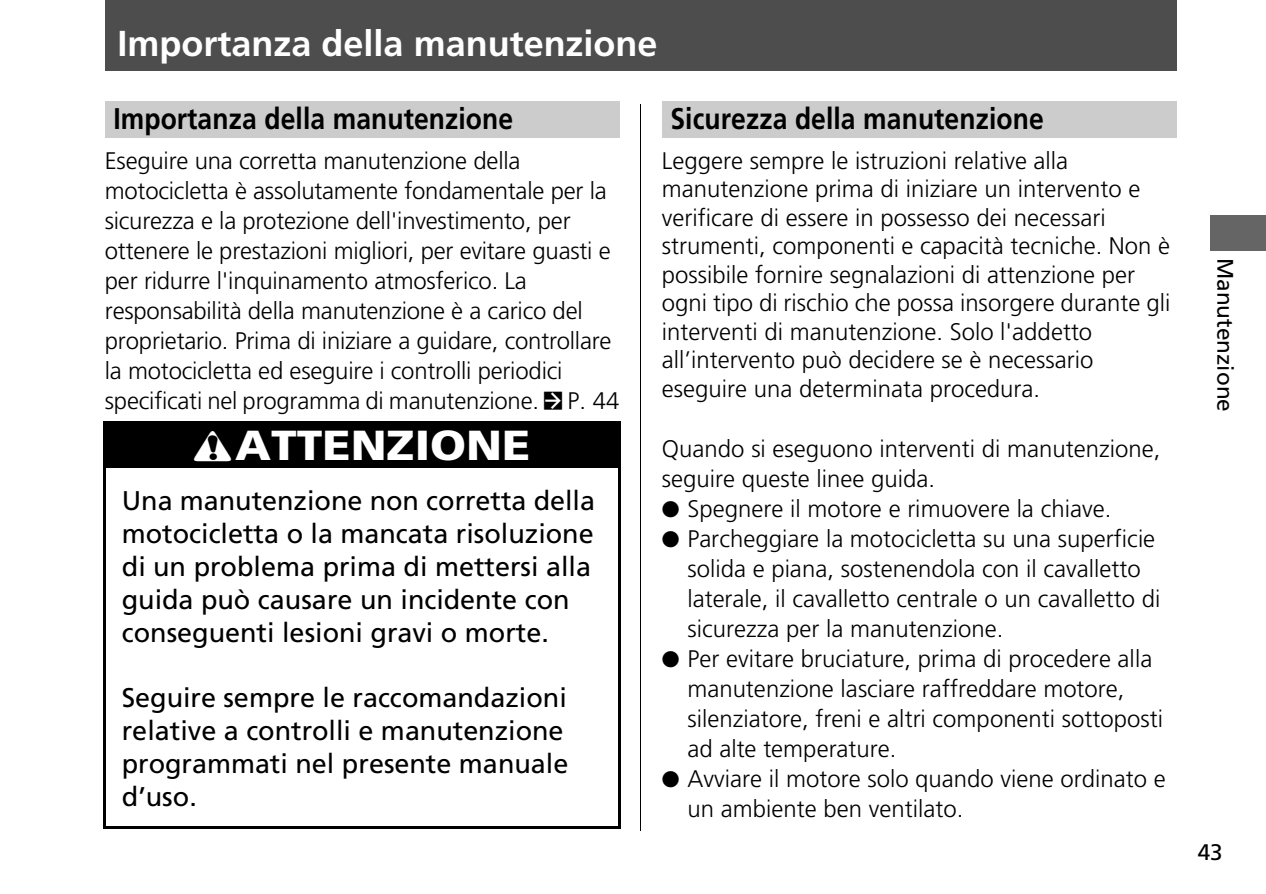
<style>
.page{position:relative;width:1266px;height:894px;background:#fff}
.page>*{position:absolute;margin:0;border:0;box-sizing:border-box;transform-origin:0 0}
.t1{font:900 42px "Frutiger LT Std";color:#fff;scale:1.1 1}
.t2{font:700 36px "Frutiger LT Std";color:#fff}
.t3{font:700 30px "Frutiger LT Std";color:#000;scale:.89 1}
.t4{font:27px/33px "Frutiger LT Std";color:#000}
.t5{font:300 24px/30px "Frutiger LT Std";color:#000}
.t6{font:22.5px "Frutiger LT Std";letter-spacing:-.005em;color:#000}
.s1{font-family:"HONDA Common";font-weight:400;font-size:21px}
.s2{font-family:"HONDA Hazard";font-weight:400;font-size:39px}
</style>
<div class="page">
<div style="left:105px;top:0;width:1071px;height:71px;background:#4d4d4d"></div>
<hr style="left:640px;top:105px;width:1px;height:725px;background:#000">
<div style="left:1210px;top:215px;width:56px;height:34px;background:#656565"></div>
<hr style="left:1210px;top:249px;width:56px;height:1px;background:#656565">
<div style="left:105px;top:102px;width:514px;height:36px;background:#ccc"></div>
<div style="left:105px;top:423px;width:514px;height:45px;background:#000"></div>
<hr style="left:104px;top:424px;width:2px;height:401px;background:#000">
<hr style="left:618px;top:424px;width:3px;height:401px;background:#000">
<hr style="left:104px;top:421px;width:517px;height:3px;background:#000">
<hr style="left:104px;top:825px;width:517px;height:3px;background:#000">
<div style="left:662px;top:102px;width:514px;height:36px;background:#ccc"></div>
<h2 class="t2" style="left:118px;top:29px;width:541px">Importanza della manutenzione</h2>
<p class="t3" style="left:113px;top:107px;width:451px">Importanza della manutenzione</p>
<p class="t3" style="left:670px;top:107px;width:421px">Sicurezza della manutenzione</p>
<p class="t5" style="left:105px;top:147px;width:516px">Eseguire una corretta manutenzione della motocicletta è assolutamente fondamentale per la sicurezza e la protezione dell'investimento, per ottenere le prestazioni migliori, per evitare guasti e per ridurre l'inquinamento atmosferico. La responsabilità della manutenzione è a carico del proprietario. Prima di iniziare a guidare, controllare la motocicletta ed eseguire i controlli periodici specificati nel programma di manutenzione. <span class="s1">2</span> P. 44</p>
<p class="t5" style="left:662px;top:148px;width:510px;line-height:28.5px">Leggere sempre le istruzioni relative alla manutenzione prima di iniziare un intervento e verificare di essere in possesso dei necessari strumenti, componenti e capacità tecniche. Non è possibile fornire segnalazioni di attenzione per ogni tipo di rischio che possa insorgere durante gli interventi di manutenzione. Solo l'addetto all’intervento può decidere se è necessario eseguire una determinata procedura.</p>
<p class="t5" style="left:662px;top:435px;width:500px">Quando si eseguono interventi di manutenzione, seguire queste linee guida.</p>
<p class="t5" style="left:662px;top:495px;width:451px">● Spegnere il motore e rimuovere la chiave.</p>
<p class="t5" style="left:687px;top:525px;width:474px;text-indent:-26px">● Parcheggiare la motocicletta su una superficie solida e piana, sostenendola con il cavalletto laterale, il cavalletto centrale o un cavalletto di sicurezza per la manutenzione.</p>
<p class="t5" style="left:687px;top:645px;width:477px;text-indent:-26px">● Per evitare bruciature, prima di procedere alla manutenzione lasciare raffreddare motore, silenziatore, freni e altri componenti sottoposti ad alte temperature.</p>
<p class="t5" style="left:687px;top:765px;width:480px;text-indent:-26px">● Avviare il motore solo quando viene ordinato e un ambiente ben ventilato.</p>
<h1 class="t1" style="left:194px;top:428px;width:307px"><span class="s2">3</span>ATTENZIONE</h1>
<p class="t4" style="left:122px;top:486px;width:475px">Una manutenzione non corretta della motocicletta o la mancata risoluzione di un problema prima di mettersi alla guida può causare un incidente con conseguenti lesioni gravi o morte.</p>
<p class="t4" style="left:122px;top:683px;width:448px">Seguire sempre le raccomandazioni relative a controlli e manutenzione programmati nel presente manuale d’uso.</p>
<p class="t6" style="left:1234px;top:258px;width:155px;rotate:90deg">Manutenzione</p>
<p class="t6" style="left:1198px;top:843px;width:26px">43</p>
</div>
